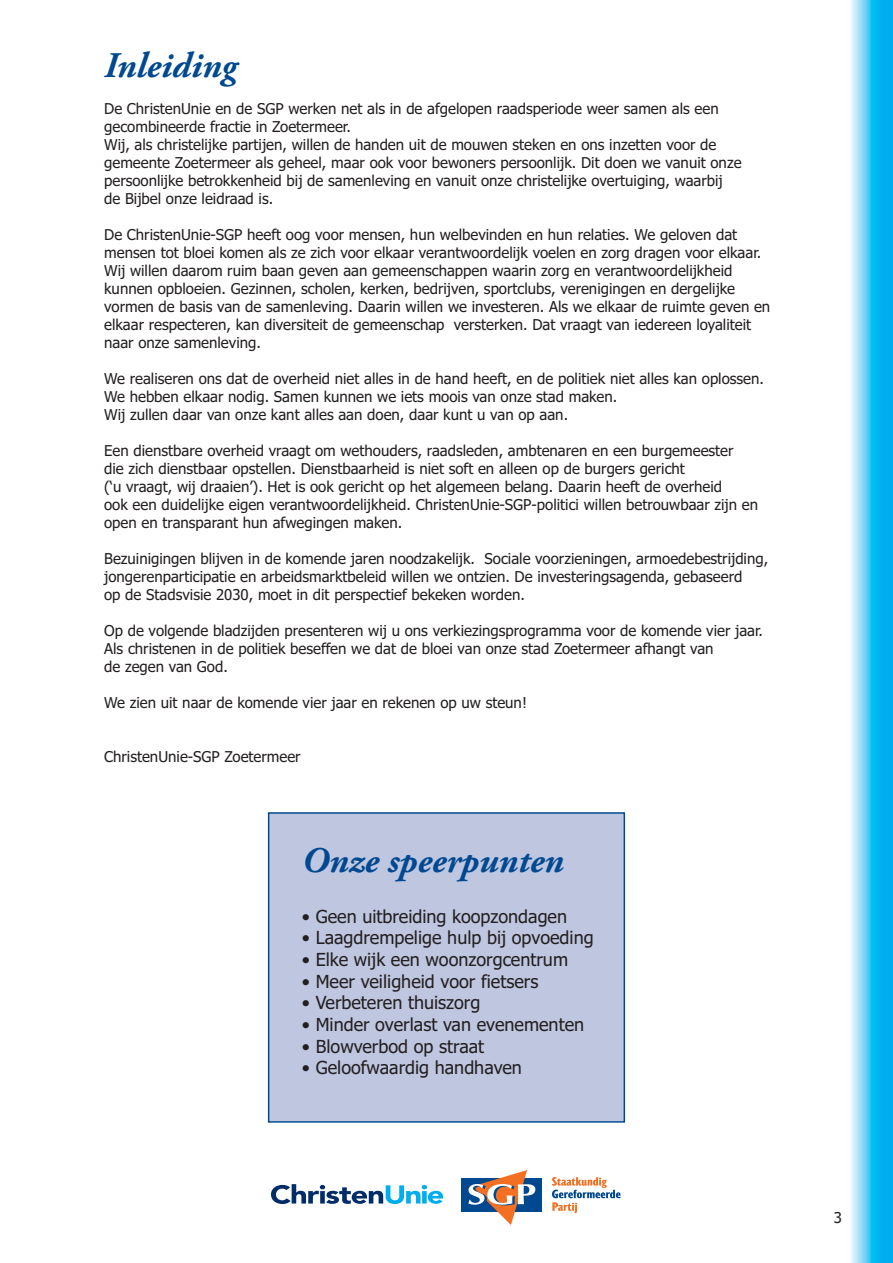
<style>
.page{position:relative;width:893px;height:1263px;background:#fff}
.page>*{position:absolute;margin:0;border:0;box-sizing:border-box;transform-origin:0 0}
.t1{font:italic 700 36px "Adobe Garamond Pro";color:#004990}
.t2{font:18px "Tahoma";color:#231f20}
.t3{font:15px/18px "Tahoma";color:#231f20}
</style>
<div class="page">
<div style="left:269px;top:814px;width:355px;height:307px;background:#bfc6e0"></div>
<div style="left:268px;top:812px;width:357px;height:311px;border:2px solid #004990"></div>
<div style="left:876px;top:0;width:17px;height:1263px;background:#00aeef"></div>
<svg style="left:850px;top:0;width:26px;height:1263px;background:#81d8f7"></svg>
<div style="left:461px;top:1178px;width:81px;height:33px;background:#004990"></div>
<svg style="left:468px;top:1170px;width:70px;height:55px"></svg>
<svg style="left:552px;top:1177px;width:69px;height:36px"></svg>
<svg style="left:271px;top:1184px;width:172px;height:20px"></svg>
<h1 class="t1" style="left:104px;top:51px;width:134px">Inleiding</h1>
<p class="t3" style="left:104px;top:100px;width:639px">De ChristenUnie en de SGP werken net als in de afgelopen raadsperiode weer samen als een gecombineerde fractie in Zoetermeer.<br>Wij, als christelijke partijen, willen de handen uit de mouwen steken en ons inzetten voor de gemeente Zoetermeer als geheel, maar ook voor bewoners persoonlijk. Dit doen we vanuit onze persoonlijke betrokkenheid bij de samenleving en vanuit onze christelijke overtuiging, waarbij de Bijbel onze leidraad is.</p>
<p class="t3" style="left:104px;top:226px;width:668px">De ChristenUnie-SGP heeft oog voor mensen, hun welbevinden en hun relaties. We geloven dat mensen tot bloei komen als ze zich voor elkaar verantwoordelijk voelen en zorg dragen voor elkaar.<br>Wij willen daarom ruim baan geven aan gemeenschappen waarin zorg en verantwoordelijkheid kunnen opbloeien. Gezinnen, scholen, kerken, bedrijven, sportclubs, verenigingen en dergelijke vormen de basis van de samenleving. Daarin willen we investeren. Als we elkaar de ruimte geven en elkaar respecteren, kan diversiteit de gemeenschap versterken. Dat vraagt van iedereen loyaliteit naar onze samenleving.</p>
<p class="t3" style="left:104px;top:370px;width:661px">We realiseren ons dat de overheid niet alles in de hand heeft, en de politiek niet alles kan oplossen.<br>We hebben elkaar nodig. Samen kunnen we iets moois van onze stad maken.<br>Wij zullen daar van onze kant alles aan doen, daar kunt u van op aan.</p>
<p class="t3" style="left:104px;top:442px;width:655px">Een dienstbare overheid vraagt om wethouders, raadsleden, ambtenaren en een burgemeester<br>die zich dienstbaar opstellen. Dienstbaarheid is niet soft en alleen op de burgers gericht<br>(‘u vraagt, wij draaien’). Het is ook gericht op het algemeen belang. Daarin heeft de overheid<br>ook een duidelijke eigen verantwoordelijkheid. ChristenUnie-SGP-politici willen betrouwbaar zijn en open en transparant hun afwegingen maken.</p>
<p class="t3" style="left:104px;top:550px;width:666px">Bezuinigingen blijven in de komende jaren noodzakelijk. Sociale voorzieningen, armoedebestrijding, jongerenparticipatie en arbeidsmarktbeleid willen we ontzien. De investeringsagenda, gebaseerd<br>op de Stadsvisie 2030, moet in dit perspectief bekeken worden.</p>
<p class="t3" style="left:104px;top:622px;width:660px">Op de volgende bladzijden presenteren wij u ons verkiezingsprogramma voor de komende vier jaar.<br>Als christenen in de politiek beseffen we dat de bloei van onze stad Zoetermeer afhangt van<br>de zegen van God.</p>
<p class="t3" style="left:104px;top:694px;width:424px">We zien uit naar de komende vier jaar en rekenen op uw steun!</p>
<p class="t3" style="left:104px;top:748px;width:198px">ChristenUnie-SGP Zoetermeer</p>
<h1 class="t1" style="left:302px;top:847px;width:263px">Onze speerpunten</h1>
<p class="t2" style="left:302px;top:909px;width:267px">• Geen uitbreiding koopzondagen</p>
<p class="t2" style="left:302px;top:931px;width:293px">• Laagdrempelige hulp bij opvoeding</p>
<p class="t2" style="left:302px;top:952px;width:268px">• Elke wijk een woonzorgcentrum</p>
<p class="t2" style="left:302px;top:974px;width:238px">• Meer veiligheid voor fietsers</p>
<p class="t2" style="left:302px;top:995px;width:180px">• Verbeteren thuiszorg</p>
<p class="t2" style="left:302px;top:1017px;width:284px">• Minder overlast van evenementen</p>
<p class="t2" style="left:302px;top:1039px;width:184px">• Blowverbod op straat</p>
<p class="t2" style="left:302px;top:1060px;width:222px">• Geloofwaardig handhaven</p>
<p class="t3" style="left:834px;top:1210px;width:10px">3</p>
</div>
